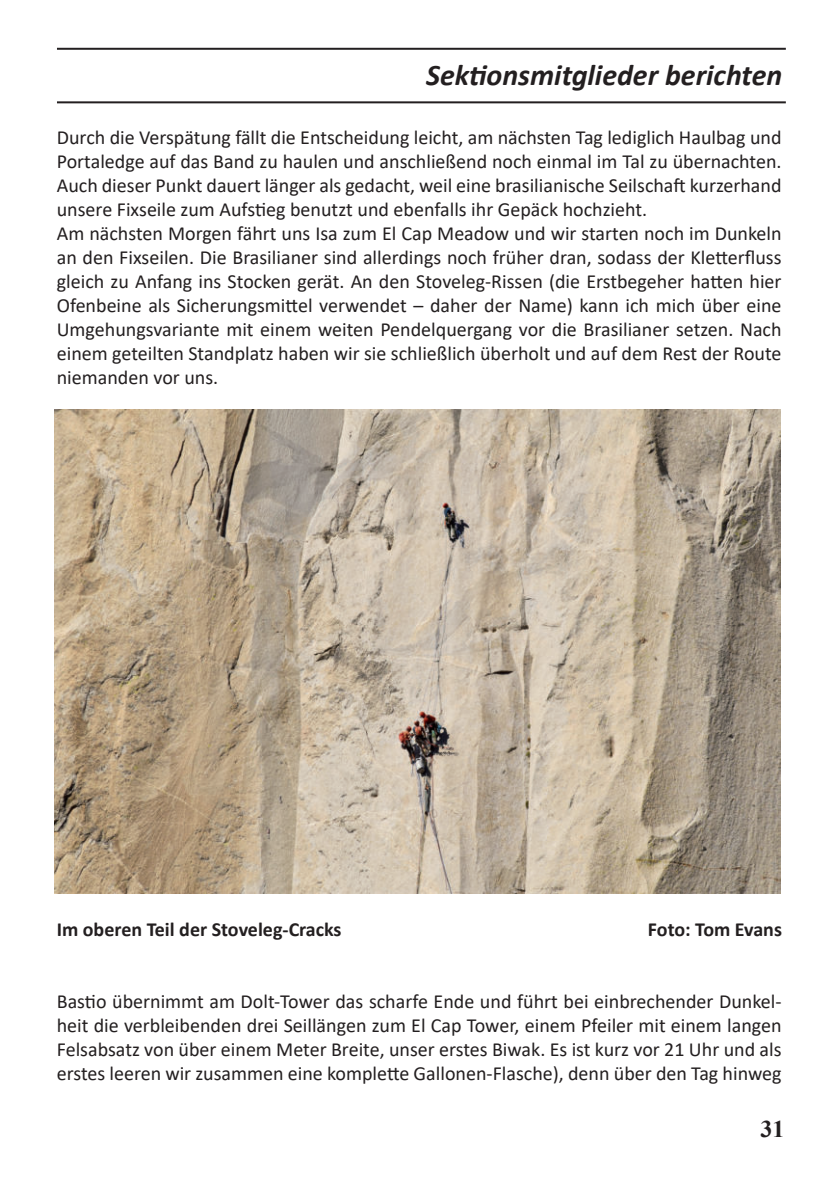
<style>
.page{position:relative;width:840px;height:1191px;background:#fff}
.page>*{position:absolute;margin:0;border:0;box-sizing:border-box;transform-origin:0 0}
.t1{font:italic 700 30px "Calibri";color:#231f20}
.t2{font:700 24px "Times New Roman";color:#231f20}
.t3{font:20px/24px "Calibri";color:#231f20}
.t4{font:700 20px "Calibri";color:#231f20}
</style>
<div class="page">
<hr style="left:57px;top:101px;width:728px;height:2px;background:#231f20">
<hr style="left:57px;top:48px;width:728px;height:2px;background:#231f20">
<img style="left:54px;top:409px;width:726px;height:484px">
<h1 class="t1" style="left:426px;top:54px;width:357px">Sektionsmitglieder berichten</h1>
<p class="t3" style="left:57px;top:125px;width:725px">Durch die Verspätung fällt die Entscheidung leicht, am nächsten Tag lediglich Haulbag und Portaledge auf das Band zu haulen und anschließend noch einmal im Tal zu übernachten.<br>Auch dieser Punkt dauert länger als gedacht, weil eine brasilianische Seilschaft kurzerhand unsere Fixseile zum Aufstieg benutzt und ebenfalls ihr Gepäck hochzieht.<br>Am nächsten Morgen fährt uns Isa zum El Cap Meadow und wir starten noch im Dunkeln an den Fixseilen. Die Brasilianer sind allerdings noch früher dran, sodass der Kletterfluss gleich zu Anfang ins Stocken gerät. An den Stoveleg-Rissen (die Erstbegeher hatten hier Ofenbeine als Sicherungsmittel verwendet – daher der Name) kann ich mich über eine Umgehungsvariante mit einem weiten Pendelquergang vor die Brasilianer setzen. Nach einem geteilten Standplatz haben wir sie schließlich überholt und auf dem Rest der Route niemanden vor uns.</p>
<p class="t4" style="left:57px;top:915px;width:286px">Im oberen Teil der Stoveleg-Cracks</p>
<p class="t4" style="left:647px;top:915px;width:135px">Foto: Tom Evans</p>
<p class="t3" style="left:57px;top:989px;width:725px;text-align:justify">Bastio übernimmt am Dolt-Tower das scharfe Ende und führt bei einbrechender Dunkel&shy;heit die verbleibenden drei Seillängen zum El Cap Tower, einem Pfeiler mit einem langen Felsabsatz von über einem Meter Breite, unser erstes Biwak. Es ist kurz vor 21 Uhr und als erstes leeren wir zusammen eine komplette Gallonen-Flasche), denn über den Tag hinweg</p>
<p class="t2" style="left:760px;top:1114px;width:25px">31</p>
</div>
